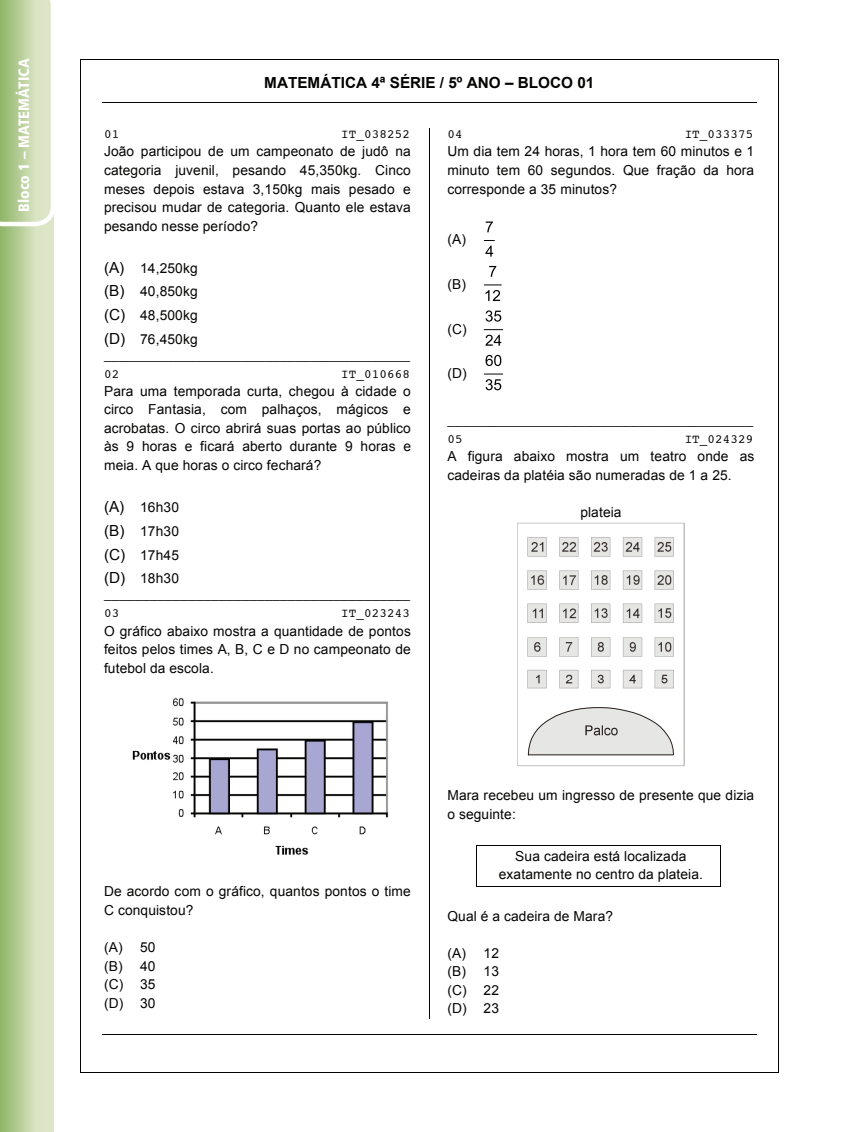
<style>
.page{position:relative;width:859px;height:1132px;background:#fff}
.page>*{position:absolute;margin:0;border:0;box-sizing:border-box;transform-origin:0 0}
.t1{font:700 15.3px "Arial";color:#040503}
.t2{font:900 condensed 15px "Frutiger";color:#fff}
.t3{font:13.8px/18.6px "Arial";letter-spacing:.01em;color:#040503;text-align:justify}
.t4{font:12.6px/19.4px "Courier";letter-spacing:.01em;color:#040503}
.s1{font-size:15.3px}
</style>
<div class="page">
<svg style="left:0;top:226px;width:53px;height:905px;background:#c0d4a3"></svg>
<hr style="left:102px;top:102px;width:654px;height:1px;background:#040503">
<hr style="left:102px;top:1033px;width:654px;height:1px;background:#040503">
<svg style="left:484px;top:240px;width:10px;height:16px"></svg>
<svg style="left:486px;top:221px;width:7px;height:11px"></svg>
<svg style="left:484px;top:284px;width:17px;height:17px"></svg>
<svg style="left:489px;top:266px;width:7px;height:11px"></svg>
<svg style="left:484px;top:329px;width:19px;height:16px"></svg>
<svg style="left:486px;top:310px;width:15px;height:11px"></svg>
<svg style="left:484px;top:373px;width:19px;height:17px"></svg>
<svg style="left:486px;top:355px;width:15px;height:11px"></svg>
<img style="left:517px;top:522px;width:168px;height:244px">
<img style="left:132px;top:698px;width:257px;height:157px">
<svg style="left:527px;top:703px;width:147px;height:51px"></svg>
<hr style="left:476px;top:845px;width:245px;height:1px;background:#040503">
<hr style="left:476px;top:885px;width:245px;height:1px;background:#040503">
<svg style="left:476px;top:846px;width:1px;height:39px"></svg>
<svg style="left:720px;top:846px;width:1px;height:39px"></svg>
<hr style="left:429px;top:129px;width:1px;height:889px;background:#040503">
<hr style="left:80px;top:59px;width:698px;height:1px;background:#040503">
<hr style="left:80px;top:60px;width:1px;height:1011px;background:#040503">
<hr style="left:778px;top:60px;width:1px;height:1011px;background:#040503">
<hr style="left:80px;top:1071px;width:698px;height:1px;background:#040503">
<svg style="left:0;top:0;width:54px;height:226px;background:#c2d5a7"></svg>
<p class="t2" style="left:15px;top:212px;width:155px;rotate:-90deg">Bloco 1 – Matemática</p>
<p class="t1" style="left:264px;top:74px;width:332px">MATEMÁTICA 4ª SÉRIE / 5º ANO – BLOCO 01</p>
<p class="t4" style="left:104px;top:125px;width:17px">01</p>
<p class="t4" style="left:341px;top:125px;width:70px">IT_038252</p>
<p class="t3" style="left:104px;top:142px;width:308px">João participou de um campeonato de judô na categoria juvenil, pesando 45,350kg. Cinco meses depois estava 3,150kg mais pesado e precisou mudar de categoria. Quanto ele estava pesando nesse período?</p>
<p class="t3" style="left:104px;top:256px;width:95px;line-height:23.5px"><span class="s1">(A)</span> 14,250kg <span class="s1">(B)</span> 40,850kg <span class="s1">(C)</span> 48,500kg <span class="s1">(D)</span> 76,450kg</p>
<p class="t4" style="left:104px;top:346px;width:307px">________________________________________<br>02</p>
<p class="t4" style="left:341px;top:365px;width:70px">IT_010668</p>
<p class="t3" style="left:104px;top:382px;width:308px">Para uma temporada curta, chegou à cidade o circo Fantasia, com palhaços, mágicos e acrobatas. O circo abrirá suas portas ao público às 9 horas e ficará aberto durante 9 horas e meia. A que horas o circo fechará?</p>
<p class="t3" style="left:104px;top:495px;width:76px;line-height:23.5px"><span class="s1">(A)</span> 16h30 <span class="s1">(B)</span> 17h30 <span class="s1">(C)</span> 17h45 <span class="s1">(D)</span> 18h30</p>
<p class="t4" style="left:104px;top:585px;width:307px">________________________________________<br>03</p>
<p class="t4" style="left:341px;top:604px;width:70px">IT_023243</p>
<p class="t3" style="left:104px;top:621px;width:308px">O gráfico abaixo mostra a quantidade de pontos feitos pelos times A, B, C e D no campeonato de futebol da escola.</p>
<p class="t4" style="left:447px;top:125px;width:17px">04</p>
<p class="t4" style="left:685px;top:125px;width:70px">IT_033375</p>
<p class="t3" style="left:447px;top:142px;width:308px">Um dia tem 24 horas, 1 hora tem 60 minutos e 1 minuto tem 60 segundos. Que fração da hora corresponde a 35 minutos?</p>
<p class="t3" style="left:447px;top:230px;width:20px">(A)</p>
<p class="t3" style="left:447px;top:275px;width:20px">(B)</p>
<p class="t3" style="left:447px;top:319px;width:21px">(C)</p>
<p class="t3" style="left:447px;top:364px;width:21px">(D)</p>
<p class="t4" style="left:447px;top:411px;width:307px">________________________________________<br>05</p>
<p class="t4" style="left:685px;top:430px;width:70px">IT_024329</p>
<p class="t3" style="left:447px;top:447px;width:309px">A figura abaixo mostra um teatro onde as cadeiras da platéia são numeradas de 1 a 25.</p>
<p class="t3" style="left:580px;top:502px;width:43px">plateia</p>
<p class="t3" style="left:104px;top:882px;width:308px">De acordo com o gráfico, quantos pontos o time<br>C conquistou?</p>
<p class="t3" style="left:104px;top:937px;width:53px">(A) 50 (B) 40 (C) 35 (D) 30</p>
<p class="t3" style="left:447px;top:786px;width:308px">Mara recebeu um ingresso de presente que dizia o seguinte:</p>
<p class="t3" style="left:499px;top:846px;width:206px;text-align:center">Sua cadeira está localizada exatamente no centro da plateia.</p>
<p class="t3" style="left:447px;top:906px;width:167px">Qual é a cadeira de Mara?</p>
<p class="t3" style="left:447px;top:943px;width:53px">(A) 12 (B) 13 (C) 22 (D) 23</p>
</div>
